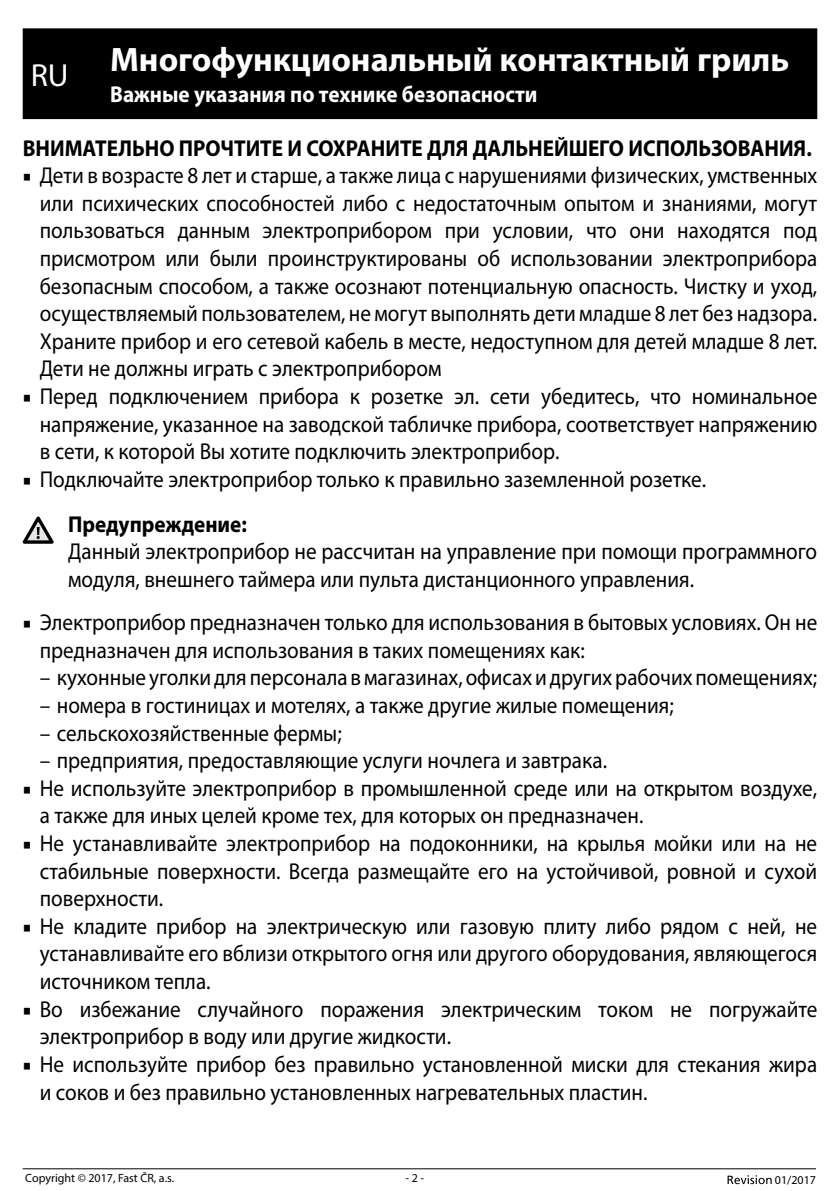
<style>
.page{position:relative;width:840px;height:1191px;background:#fff}
.page>*{position:absolute;margin:0;border:0;box-sizing:border-box;transform-origin:0 0}
.t1{font:700 34px "Myriad Pro";color:#fff}
.t2{font:23px/27.6px "Myriad Pro";color:#000;scale:.92 1}
.t3{font:700 23px "Myriad Pro";color:#000;scale:.92 1}
.t4{font:700 23px "Myriad Pro";color:#fff;scale:.92 1}
.t5{font:12px "Myriad Pro";color:#000}
.s1{font-family:"Minion Pro"}
.s2{font-weight:700}
</style>
<div class="page">
<svg style="left:727px;top:1175px;width:44px;height:9px"></svg>
<hr style="left:23px;top:1168px;width:792px;height:1px;background:#000">
<div style="left:23px;top:28px;width:793px;height:91px;background:#000"></div>
<svg style="left:23px;top:516px;width:31px;height:28px"></svg>
<h1 class="t1" style="left:31px;top:37px;width:759px"><sub>RU</sub> Многофункциональный контактный гриль</h1>
<p class="t4" style="left:110px;top:79px;width:466px">Важные указания по технике безопасности</p>
<p class="t3" style="left:23px;top:133px;width:859px">ВНИМАТЕЛЬНО ПРОЧТИТЕ И СОХРАНИТЕ ДЛЯ ДАЛЬНЕЙШЕГО ИСПОЛЬЗОВАНИЯ.</p>
<p class="t2" style="left:40px;top:161px;width:846px;text-align:justify;text-indent:-17px"><span class="s1">■</span> Дети в возрасте 8 лет и старше, а также лица с нарушениями физических, умственных или психических способностей либо с недостаточным опытом и знаниями, могут пользоваться данным электроприбором при условии, что они находятся под присмотром или были проинструктированы об использовании электроприбора безопасным способом, а также осознают потенциальную опасность. Чистку и уход, осуществляемый пользователем, не могут выполнять дети младше 8 лет без надзора.<br>Храните прибор и его сетевой кабель в месте, недоступном для детей младше 8 лет.<br>Дети не должны играть с электроприбором</p>
<p class="t2" style="left:40px;top:382px;width:846px;text-align:justify;text-indent:-17px"><span class="s1">■</span> Перед подключением прибора к розетке эл. сети убедитесь, что номинальное напряжение, указанное на заводской табличке прибора, соответствует напряжению в сети, к которой Вы хотите подключить электроприбор.</p>
<p class="t2" style="left:68px;top:456px;width:694px;line-height:44.8px;text-indent:-45px"><span class="s1">■</span> Подключайте электроприбор только к правильно заземленной розетке.<br><span class="s2">Предупреждение:</span></p>
<p class="t2" style="left:68px;top:537px;width:815px">Данный электроприбор не рассчитан на управление при помощи программного модуля, внешнего таймера или пульта дистанционного управления.</p>
<p class="t2" style="left:40px;top:608px;width:846px;text-indent:-17px"><span class="s1">■</span> Электроприбор предназначен только для использования в бытовых условиях. Он не предназначен для использования в таких помещениях как:</p>
<p class="t2" style="left:40px;top:663px;width:846px">– кухонные уголки для персонала в магазинах, офисах и других рабочих помещениях;</p>
<p class="t2" style="left:40px;top:691px;width:690px">– номера в гостиницах и мотелях, а также другие жилые помещения;</p>
<p class="t2" style="left:40px;top:718px;width:329px">– сельскохозяйственные фермы;</p>
<p class="t2" style="left:40px;top:746px;width:617px">– предприятия, предоставляющие услуги ночлега и завтрака.</p>
<p class="t2" style="left:40px;top:774px;width:846px;text-indent:-17px"><span class="s1">■</span> Не используйте электроприбор в промышленной среде или на открытом воздухе, а также для иных целей кроме тех, для которых он предназначен.</p>
<p class="t2" style="left:40px;top:829px;width:846px;text-align:justify;text-indent:-17px"><span class="s1">■</span> Не устанавливайте электроприбор на подоконники, на крылья мойки или на не стабильные поверхности. Всегда размещайте его на устойчивой, ровной и сухой поверхности.</p>
<p class="t2" style="left:40px;top:912px;width:846px;text-align:justify;text-indent:-17px"><span class="s1">■</span> Не кладите прибор на электрическую или газовую плиту либо рядом с ней, не устанавливайте его вблизи открытого огня или другого оборудования, являющегося источником тепла.</p>
<p class="t2" style="left:40px;top:994px;width:846px;text-indent:-17px"><span class="s1">■</span> Во избежание случайного поражения электрическим током не погружайте электроприбор в воду или другие жидкости.</p>
<p class="t2" style="left:40px;top:1050px;width:846px;text-indent:-17px"><span class="s1">■</span> Не используйте прибор без правильно установленной миски для стекания жира и соков и без правильно установленных нагревательных пластин.</p>
<p class="t5" style="left:25px;top:1170px;width:150px">Copyright © 2017, Fast ČR, a.s.</p>
<p class="t5" style="left:405px;top:1170px;width:20px">- 2 -</p>
<p class="t5" style="left:774px;top:1172px;width:43px">01/2017</p>
</div>
